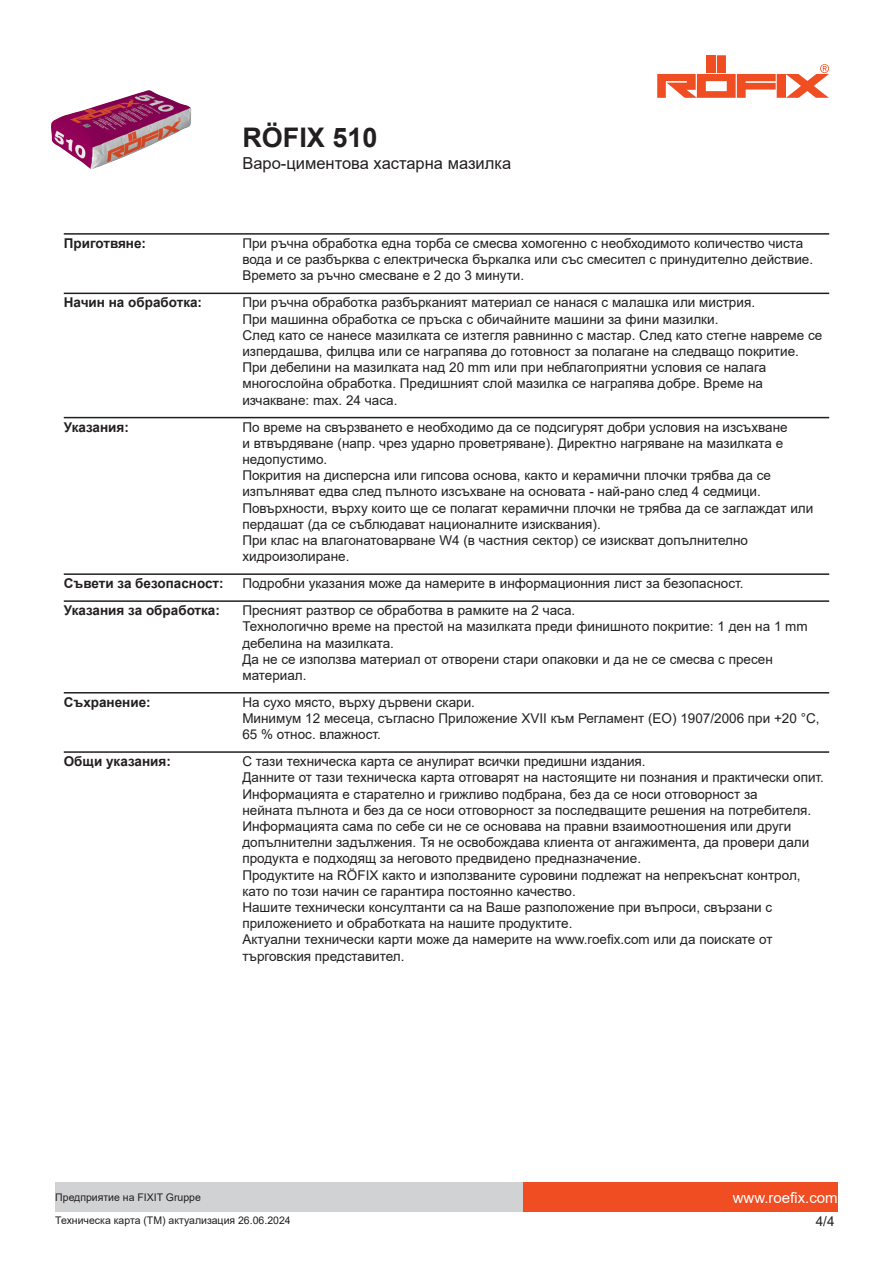
<style>
.page{position:relative;width:893px;height:1263px;background:#fff}
.page>*{position:absolute;margin:0;border:0;box-sizing:border-box;transform-origin:0 0}
.t1{font:700 27px "Arial";color:#231f20}
.t2{font:16.5px "Arial";color:#231f20}
.t3{font:15px "Arial";color:#fff}
.t4{font:13.5px/16.2px "Arial";color:#231f20}
.t5{font:700 13.5px "Arial";color:#231f20}
.t6{font:10.5px "Arial";color:#231f20}
</style>
<div class="page">
<img style="left:51px;top:90px;width:140px;height:79px">
<div style="left:717px;top:55px;width:9px;height:18px;background:#f04d22"></div>
<div style="left:707px;top:55px;width:9px;height:18px;background:#f04d22"></div>
<svg style="left:657px;top:64px;width:172px;height:34px"></svg>
<div style="left:523px;top:1182px;width:315px;height:30px;background:#f04d22"></div>
<div style="left:55px;top:1182px;width:468px;height:30px;background:#d1d2d4"></div>
<hr style="left:64px;top:233px;width:765px;height:2px;background:#231f20">
<hr style="left:64px;top:293px;width:765px;height:1px;background:#231f20">
<hr style="left:64px;top:417px;width:765px;height:1px;background:#231f20">
<hr style="left:64px;top:573px;width:765px;height:2px;background:#231f20">
<hr style="left:64px;top:600px;width:765px;height:2px;background:#231f20">
<hr style="left:64px;top:692px;width:765px;height:1px;background:#231f20">
<hr style="left:64px;top:751px;width:765px;height:2px;background:#231f20">
<h1 class="t1" style="left:242px;top:119px;width:137px">RÖFIX 510</h1>
<p class="t2" style="left:242px;top:152px;width:270px">Варо-циментова хастарна мазилка</p>
<p class="t5" style="left:64px;top:234px;width:84px">Приготвяне:</p>
<p class="t4" style="left:242px;top:235px;width:572px">При ръчна обработка една торба се смесва хомогенно с необходимото количество чиста вода и се разбърква с електрическа бъркалка или със смесител с принудително действие.<br>Времето за ръчно смесване е 2 до 3 минути.</p>
<p class="t5" style="left:64px;top:293px;width:140px">Начин на обработка:</p>
<p class="t4" style="left:242px;top:294px;width:581px">При ръчна обработка разбърканият материал се нанася с малашка или мистрия.<br>При машинна обработка се пръска с обичайните машини за фини мазилки.<br>След като се нанесе мазилката се изтегля равнинно с мастар. След като стегне навреме се изпердашва, филцва или се награпява до готовност за полагане на следващо покритие.<br>При дебелини на мазилката над 20 mm или при неблагоприятни условия се налага многослойна обработка. Предишният слой мазилка се награпява добре. Време на изчакване: max. 24 часа.</p>
<p class="t5" style="left:64px;top:417px;width:67px">Указания:</p>
<p class="t4" style="left:242px;top:419px;width:572px">По време на свързването е необходимо да се подсигурят добри условия на изсъхване<br>и втвърдяване (напр. чрез ударно проветряване). Директно нагряване на мазилката е недопустимо.<br>Покрития на дисперсна или гипсова основа, както и керамични плочки трябва да се изпълняват едва след пълното изсъхване на основата - най-рано след 4 седмици.<br>Повърхности, върху които ще се полагат керамични плочки не трябва да се заглаждат или пердашат (да се съблюдават националните изисквания).<br>При клас на влагонатоварване W4 (в частния сектор) се изискват допълнително хидроизолиране.</p>
<p class="t5" style="left:64px;top:574px;width:161px">Съвети за безопасност:</p>
<p class="t4" style="left:242px;top:575px;width:503px">Подробни указания може да намерите в информационния лист за безопасност.</p>
<p class="t5" style="left:64px;top:601px;width:158px">Указания за обработка:</p>
<p class="t4" style="left:242px;top:602px;width:567px">Пресният разтвор се обработва в рамките на 2 часа.<br>Технологично време на престой на мазилката преди финишното покритие: 1 ден на 1 mm дебелина на мазилката.<br>Да не се използва материал от отворени стари опаковки и да не се смесва с прeсен материал.</p>
<p class="t5" style="left:64px;top:693px;width:88px">Съхранение:</p>
<p class="t4" style="left:242px;top:694px;width:579px">На сухо място, върху дървени скари.<br>Mинимум 12 месеца, съгласно Приложение XVII към Регламент (ЕО) 1907/2006 при +20 °C,<br>65 % относ. влажност.</p>
<p class="t5" style="left:64px;top:752px;width:109px">Общи указания:</p>
<p class="t4" style="left:242px;top:753px;width:583px">С тази техническа карта се анулират всички предишни издания.<br>Данните от тази техническа карта отговарят на настоящите ни познания и практически опит.<br>Информацията е старателно и грижливо подбрана, без да се носи отговорност за<br>нейната пълнота и без да се носи отговорност за последващите решения на потребителя.<br>Информацията сама по себе си не се основава на правни взаимоотношения или други допълнителни задължения. Тя не освобождава клиента от ангажимента, да провери дали продукта е подходящ за неговото предвидено предназначение.<br>Продуктите на RÖFIX както и използваните суровини подлежат на непрекъснат контрол, като по този начин се гарантира постоянно качество.<br>Нашите технически консултанти са на Ваше разположение при въпроси, свързани с приложението и обработката на нашите продуктите.<br>Актуални технически карти може да намерите на www.roefix.com или да поискате от търговския представител.</p>
<p class="t6" style="left:55px;top:1190px;width:147px">Предприятие на FIXIT Gruppe</p>
<p class="t3" style="left:733px;top:1187px;width:107px">www.roefix.com</p>
<p class="t6" style="left:55px;top:1213px;width:237px">Техническа карта (TM) актуализация 26.06.2024</p>
<p class="t4" style="left:816px;top:1213px;width:20px">4/4</p>
</div>
